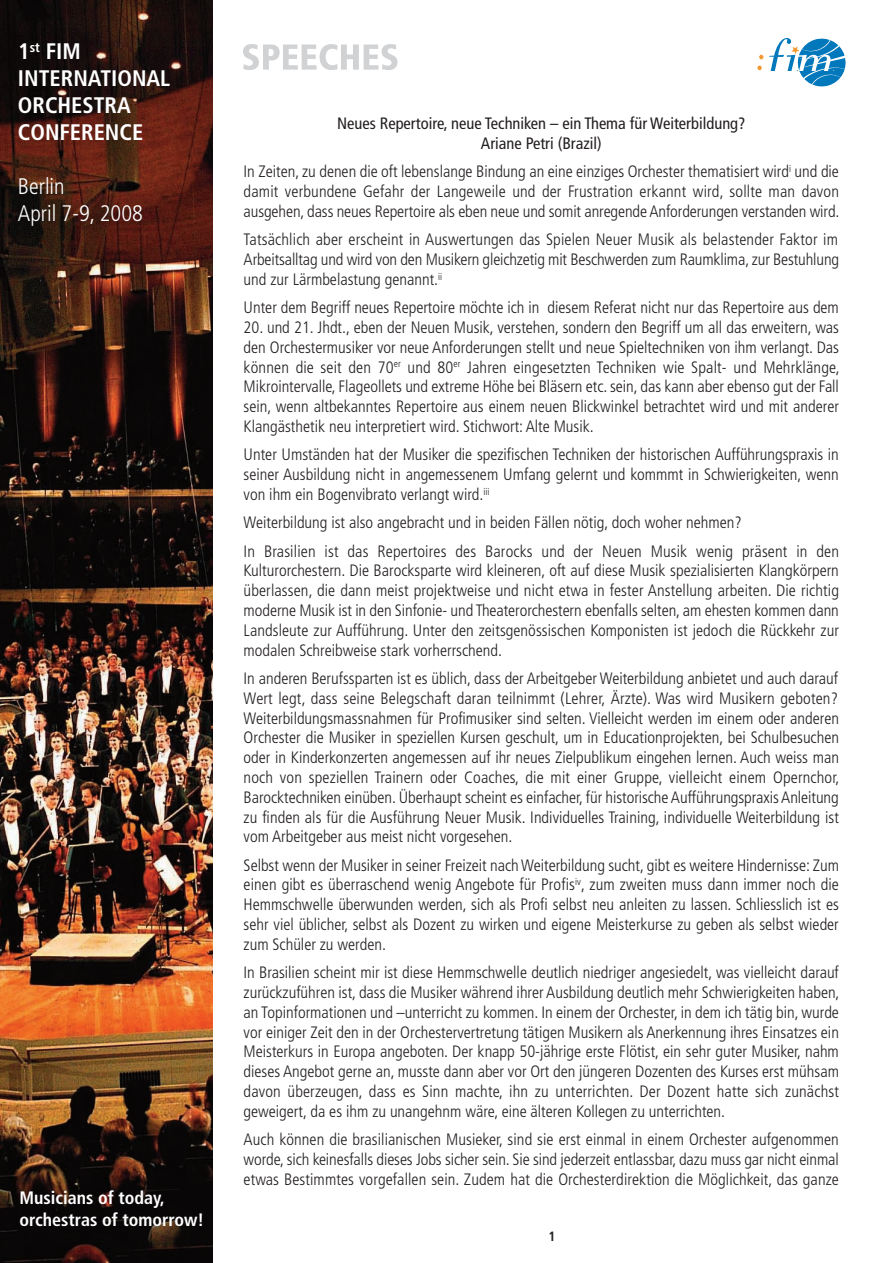
<style>
.page{position:relative;width:893px;height:1263px;background:#fff}
.page>*{position:absolute;margin:0;border:0;box-sizing:border-box;transform-origin:0 0}
.t1{font:700 condensed 22.5px/27px "Frutiger";color:#fff}
.t2{font:300 condensed 22.5px/27px "Frutiger";color:#fff}
.t3{font:700 condensed 18px/21.6px "Frutiger";color:#fff}
.t4{font:300 condensed 16.5px/19.8px "Frutiger";color:#231f20;text-align:justify}
.t5{font:condensed 16.5px/19.8px "Frutiger";color:#231f20;text-align:center}
.t6{font:700 condensed 13.5px "Frutiger";color:#231f20}
</style>
<div class="page">
<img style="left:0;top:0;width:213px;height:1263px">
<svg style="left:757px;top:38px;width:89px;height:48px"></svg>
<svg style="left:243px;top:44px;width:155px;height:26px"></svg>
<h1 class="t1" style="left:18px;top:40px;width:154px">1<sup>st</sup> FIM<br>INTERNATIONAL<br>ORCHESTRA<br>CONFERENCE</h1>
<h1 class="t2" style="left:18px;top:175px;width:126px">Berlin<br>April 7-9, 2008</h1>
<p class="t3" style="left:20px;top:1188px;width:186px">Musicians of today, orchestras of tomorrow!</p>
<p class="t5" style="left:337px;top:115px;width:410px">Neues Repertoire, neue Techniken – ein Thema für Weiterbildung?<br>Ariane Petri (Brazil)</p>
<p class="t4" style="left:244px;top:163px;width:597px">In Zeiten, zu denen die oft lebenslange Bindung an eine einziges Orchester thematisiert wird<sup>i</sup> und die damit verbundene Gefahr der Langeweile und der Frustration erkannt wird, sollte man davon ausgehen, dass neues Repertoire als eben neue und somit anregende Anforderungen verstanden wird.</p>
<p class="t4" style="left:244px;top:231px;width:597px">Tatsächlich aber erscheint in Auswertungen das Spielen Neuer Musik als belastender Faktor im Arbeitsalltag und wird von den Musikern gleichzetig mit Beschwerden zum Raumklima, zur Bestuhlung und zur Lärmbelastung genannt.<sup>ii</sup></p>
<p class="t4" style="left:244px;top:299px;width:597px">Unter dem Begriff neues Repertoire möchte ich in diesem Referat nicht nur das Repertoire aus dem</p>
<p class="t4" style="left:244px;top:319px;width:597px">20. und 21. Jhdt., eben der Neuen Musik, verstehen, sondern den Begriff um all das erweitern, was den Orchestermusiker vor neue Anforderungen stellt und neue Spieltechniken von ihm verlangt. Das können die seit den 70<sup>er</sup> und 80<sup>er</sup> Jahren eingesetzten Techniken wie Spalt- und Mehrklänge, Mikrointervalle, Flageollets und extreme Höhe bei Bläsern etc. sein, das kann aber ebenso gut der Fall sein, wenn altbekanntes Repertoire aus einem neuen Blickwinkel betrachtet wird und mit anderer Klangästhetik neu interpretiert wird. Stichwort: Alte Musik.</p>
<p class="t4" style="left:244px;top:446px;width:597px">Unter Umständen hat der Musiker die spezifischen Techniken der historischen Aufführungspraxis in seiner Ausbildung nicht in angemessenem Umfang gelernt und kommmt in Schwierigkeiten, wenn von ihm ein Bogenvibrato verlangt wird.<sup>iii</sup></p>
<p class="t4" style="left:244px;top:510px;width:597px;line-height:28.3px">Weiterbildung ist also angebracht und in beiden Fällen nötig, doch woher nehmen?<br>In Brasilien ist das Repertoires des Barocks und der Neuen Musik wenig präsent in den</p>
<p class="t4" style="left:244px;top:562px;width:597px">Kulturorchestern. Die Barocksparte wird kleineren, oft auf diese Musik spezialisierten Klangkörpern überlassen, die dann meist projektweise und nicht etwa in fester Anstellung arbeiten. Die richtig moderne Musik ist in den Sinfonie- und Theaterorchestern ebenfalls selten, am ehesten kommen dann Landsleute zur Aufführung. Unter den zeitsgenössischen Komponisten ist jedoch die Rückkehr zur modalen Schreibweise stark vorherrschend.</p>
<p class="t4" style="left:244px;top:670px;width:597px">In anderen Berufssparten ist es üblich, dass der Arbeitgeber Weiterbildung anbietet und auch darauf Wert legt, dass seine Belegschaft daran teilnimmt (Lehrer, Ärzte). Was wird Musikern geboten?<br>Weiterbildungsmassnahmen für Profimusiker sind selten. Vielleicht werden im einem oder anderen Orchester die Musiker in speziellen Kursen geschult, um in Educationprojekten, bei Schulbesuchen oder in Kinderkonzerten angemessen auf ihr neues Zielpublikum eingehen lernen. Auch weiss man noch von speziellen Trainern oder Coaches, die mit einer Gruppe, vielleicht einem Opernchor, Barocktechniken einüben. Überhaupt scheint es einfacher, für historische Aufführungspraxis Anleitung zu finden als für die Ausführung Neuer Musik. Individuelles Training, individuelle Weiterbildung ist vom Arbeitgeber aus meist nicht vorgesehen.</p>
<p class="t4" style="left:244px;top:856px;width:597px">Selbst wenn der Musiker in seiner Freizeit nach Weiterbildung sucht, gibt es weitere Hindernisse: Zum einen gibt es überraschend wenig Angebote für Profis<sup>iv</sup>, zum zweiten muss dann immer noch die Hemmschwelle überwunden werden, sich als Profi selbst neu anleiten zu lassen. Schliesslich ist es sehr viel üblicher, selbst als Dozent zu wirken und eigene Meisterkurse zu geben als selbst wieder zum Schüler zu werden.</p>
<p class="t4" style="left:244px;top:964px;width:597px">In Brasilien scheint mir ist diese Hemmschwelle deutlich niedriger angesiedelt, was vielleicht darauf zurückzuführen ist, dass die Musiker während ihrer Ausbildung deutlich mehr Schwierigkeiten haben, an Topinformationen und –unterricht zu kommen. In einem der Orchester, in dem ich tätig bin, wurde vor einiger Zeit den in der Orchestervertretung tätigen Musikern als Anerkennung ihres Einsatzes ein Meisterkurs in Europa angeboten. Der knapp 50-jährige erste Flötist, ein sehr guter Musiker, nahm dieses Angebot gerne an, musste dann aber vor Ort den jüngeren Dozenten des Kurses erst mühsam davon überzeugen, dass es Sinn machte, ihn zu unterrichten. Der Dozent hatte sich zunächst geweigert, da es ihm zu unangehnm wäre, eine älteren Kollegen zu unterrichten.</p>
<p class="t4" style="left:244px;top:1131px;width:597px">Auch können die brasilianischen Musieker, sind sie erst einmal in einem Orchester aufgenommen worde, sich keinesfalls dieses Jobs sicher sein. Sie sind jederzeit entlassbar, dazu muss gar nicht einmal etwas Bestimmtes vorgefallen sein. Zudem hat die Orchesterdirektion die Möglichkeit, das ganze</p>
<p class="t6" style="left:549px;top:1231px;width:9px">1</p>
</div>
